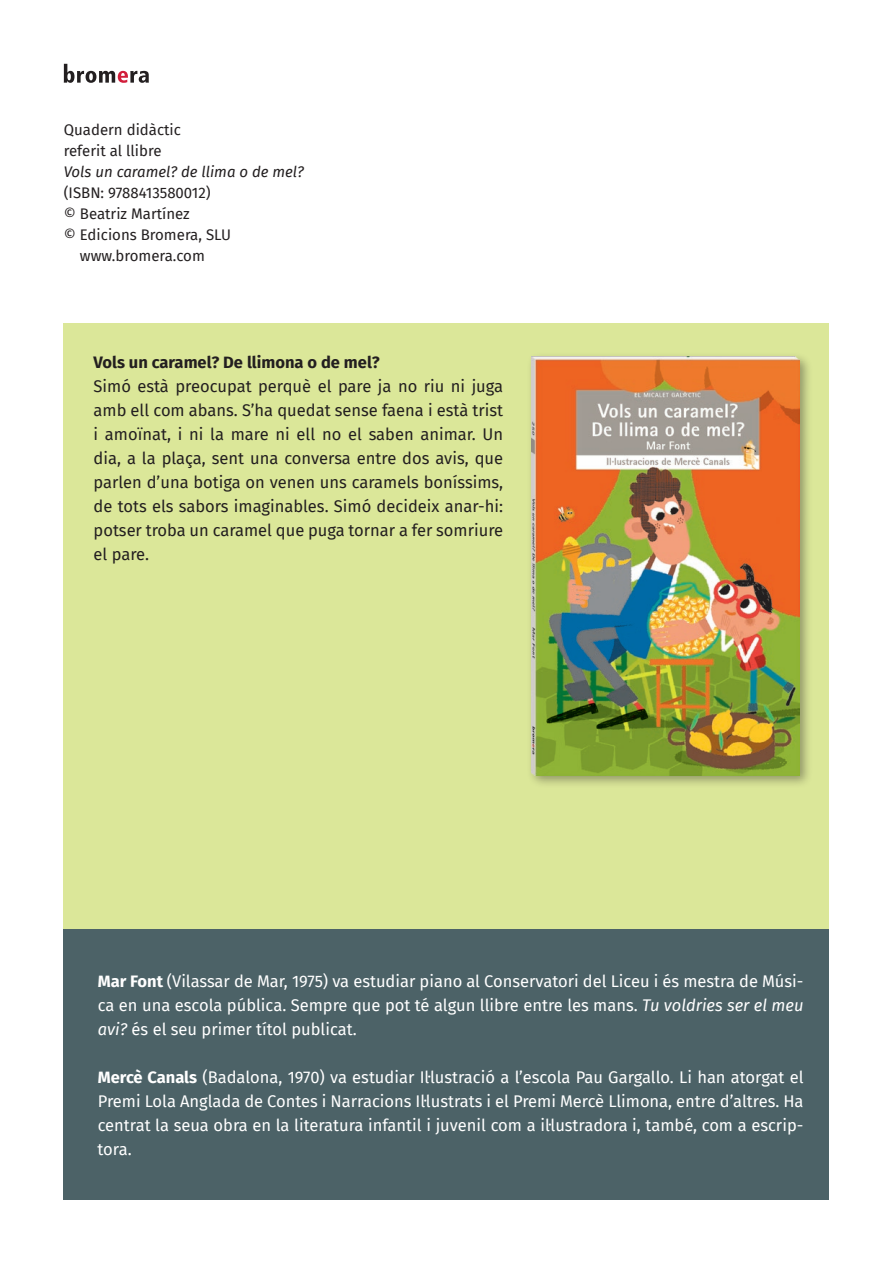
<style>
.page{position:relative;width:893px;height:1263px;background:#fff}
.page>*{position:absolute;margin:0;border:0;box-sizing:border-box;transform-origin:0 0}
.t1{font:16.5px/24px "Fira Sans";color:#fff;text-align:justify}
.t2{font:16.5px/24px "Fira Sans";color:#231f20;text-align:justify}
.t3{font:700 16.5px "Fira Sans";color:#231f20}
.t4{font:15px/21px "Fira Sans";color:#231f20}
.t5{font:italic 15px "Fira Sans";color:#231f20}
.s1{font-weight:700}
.s2{font-style:italic}
</style>
<div class="page">
<div style="left:64px;top:323px;width:765px;height:661px;background:#dbe799"></div>
<div style="left:64px;top:929px;width:765px;height:270px;background:#4c6267"></div>
<div style="left:527px;top:352px;width:286px;height:437px;background:#231f20;opacity:.4"></div>
<img style="left:531px;top:357px;width:268px;height:418px">
<svg style="left:64px;top:64px;width:85px;height:19px"></svg>
<p class="t4" style="left:64px;top:119px;width:119px">Quadern didàctic referit al llibre</p>
<p class="t5" style="left:64px;top:160px;width:242px">Vols un caramel? de llima o de mel?</p>
<p class="t4" style="left:64px;top:182px;width:148px">(ISBN: 9788413580012)</p>
<p class="t4" style="left:64px;top:203px;width:128px">© Beatriz Martínez</p>
<p class="t4" style="left:64px;top:224px;width:169px">© Edicions Bromera, SLU</p>
<p class="t4" style="left:80px;top:245px;width:126px">www.bromera.com</p>
<p class="t3" style="left:94px;top:349px;width:288px">Vols un caramel? De llimona o de mel?</p>
<p class="t2" style="left:94px;top:374px;width:411px">Simó està preocupat perquè el pare ja no riu ni juga amb ell com abans. S’ha quedat sense faena i està trist i amoïnat, i ni la mare ni ell no el saben animar. Un dia, a la plaça, sent una conversa entre dos avis, que parlen d’una botiga on venen uns caramels boníssims, de tots els sabors imaginables. Simó decideix anar-hi: potser troba un caramel que puga tornar a fer somriure el pare.</p>
<p class="t1" style="left:98px;top:968px;width:707px"><span class="s1">Mar Font</span> (Vilassar de Mar, 1975) va estudiar piano al Conservatori del Liceu i és mestra de Músi&shy;ca en una escola pública. Sempre que pot té algun llibre entre les mans. <span class="s2">Tu voldries ser el meu avi?</span> és el seu primer títol publicat.</p>
<p class="t1" style="left:98px;top:1064px;width:708px"><span class="s1">Mercè Canals</span> (Badalona, 1970) va estudiar Il·lustració a l’escola Pau Gargallo. Li han atorgat el Premi Lola Anglada de Contes i Narracions Il·lustrats i el Premi Mercè Llimona, entre d’altres. Ha centrat la seua obra en la literatura infantil i juvenil com a il·lustradora i, també, com a escrip&shy;tora.</p>
</div>
